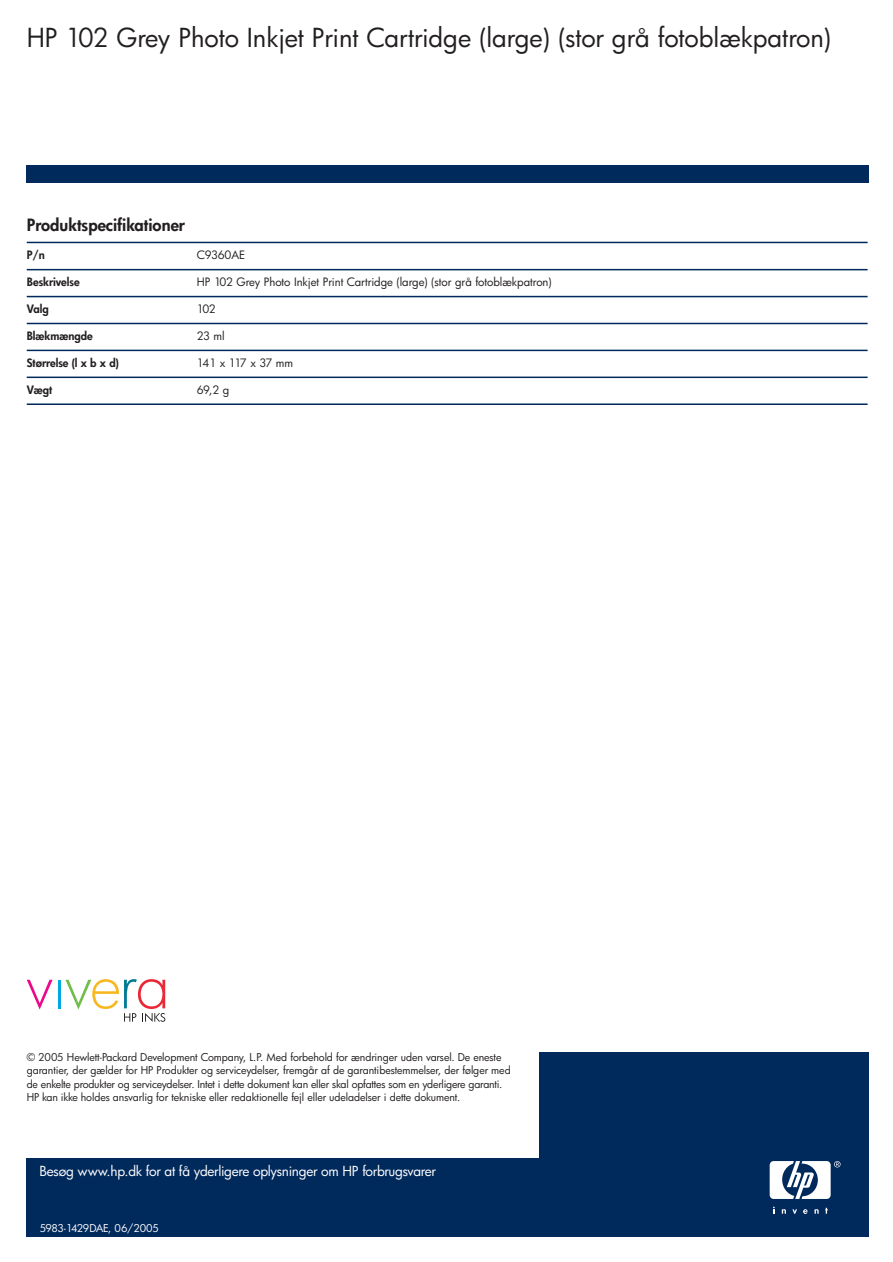
<style>
.page{position:relative;width:893px;height:1262px;background:#fff}
.page>*{position:absolute;margin:0;border:0;box-sizing:border-box;transform-origin:0 0}
.t1{font:25.5px "Futura";color:#231f20}
.t2{font:800 16.5px "Futura";color:#231f20}
.t3{font:13.5px "Futura";letter-spacing:-.02em;color:#fff}
.t4{font:11.25px "Futura";letter-spacing:-.005em;color:#231f20}
.t5{font:800 11.25px "Futura";color:#231f20}
.t6{font:11.25px "Futura";letter-spacing:-.095em;color:#231f20}
.t7{font:10.5px/13.5px "Futura";letter-spacing:-.015em;color:#231f20}
.t8{font:10.5px "Futura";letter-spacing:-.045em;color:#fff}
</style>
<div class="page">
<div style="left:540px;top:1052px;width:329px;height:110px;background:#00295c"></div>
<div style="left:27px;top:1158px;width:842px;height:79px;background:#00295c"></div>
<svg style="left:792px;top:1209px;width:5px;height:4px"></svg>
<svg style="left:781px;top:1209px;width:5px;height:4px"></svg>
<svg style="left:814px;top:1209px;width:4px;height:4px"></svg>
<svg style="left:825px;top:1207px;width:2px;height:6px"></svg>
<svg style="left:803px;top:1209px;width:4px;height:4px"></svg>
<svg style="left:769px;top:1161px;width:71px;height:37px"></svg>
<hr style="left:27px;top:242px;width:840px;height:1px;background:#00295c">
<hr style="left:27px;top:269px;width:840px;height:1px;background:#00295c">
<hr style="left:27px;top:296px;width:840px;height:1px;background:#00295c">
<hr style="left:27px;top:323px;width:840px;height:1px;background:#00295c">
<hr style="left:27px;top:350px;width:840px;height:1px;background:#00295c">
<hr style="left:27px;top:376px;width:840px;height:2px;background:#00295c">
<hr style="left:27px;top:403px;width:840px;height:2px;background:#00295c">
<div style="left:27px;top:166px;width:842px;height:17px;background:#00295c"></div>
<svg style="left:27px;top:979px;width:26px;height:30px"></svg>
<hr style="left:58px;top:979px;width:2px;height:29px;background:#00a9e0">
<svg style="left:65px;top:979px;width:100px;height:42px"></svg>
<h1 class="t1" style="left:27px;top:25px;width:805px">HP 102 Grey Photo Inkjet Print Cartridge (large) (stor grå fotoblækpatron)</h1>
<h2 class="t2" style="left:27px;top:216px;width:160px">Produktspecifikationer</h2>
<p class="t5" style="left:27px;top:250px;width:20px">P/n</p>
<p class="t4" style="left:197px;top:250px;width:50px">C9360AE</p>
<p class="t5" style="left:27px;top:277px;width:55px">Beskrivelse</p>
<p class="t4" style="left:197px;top:277px;width:356px">HP 102 Grey Photo Inkjet Print Cartridge (large) (stor grå fotoblækpatron)</p>
<p class="t5" style="left:27px;top:304px;width:23px">Valg</p>
<p class="t4" style="left:197px;top:304px;width:20px">102</p>
<p class="t5" style="left:27px;top:330px;width:68px">Blækmængde</p>
<p class="t4" style="left:197px;top:331px;width:29px">23 ml</p>
<p class="t5" style="left:27px;top:357px;width:93px">Størrelse (l x b x d)</p>
<p class="t6" style="left:197px;top:358px;width:98px">141 x 117 x 37 mm</p>
<p class="t5" style="left:27px;top:384px;width:27px">Vægt</p>
<p class="t4" style="left:197px;top:384px;width:34px">69,2 g</p>
<p class="t7" style="left:27px;top:1051px;width:485px">© 2005 Hewlett-Packard Development Company, L.P. Med forbehold for ændringer uden varsel. De eneste garantier, der gælder for HP Produkter og serviceydelser, fremgår af de garantibestemmelser, der følger med de enkelte produkter og serviceydelser. Intet i dette dokument kan eller skal opfattes som en yderligere garanti.<br>HP kan ikke holdes ansvarlig for tekniske eller redaktionelle fejl eller udeladelser i dette dokument.</p>
<p class="t3" style="left:39px;top:1164px;width:398px">Besøg www.hp.dk for at få yderligere oplysninger om HP forbrugsvarer</p>
<p class="t8" style="left:40px;top:1222px;width:121px">5983-1429DAE, 06/2005</p>
</div>
